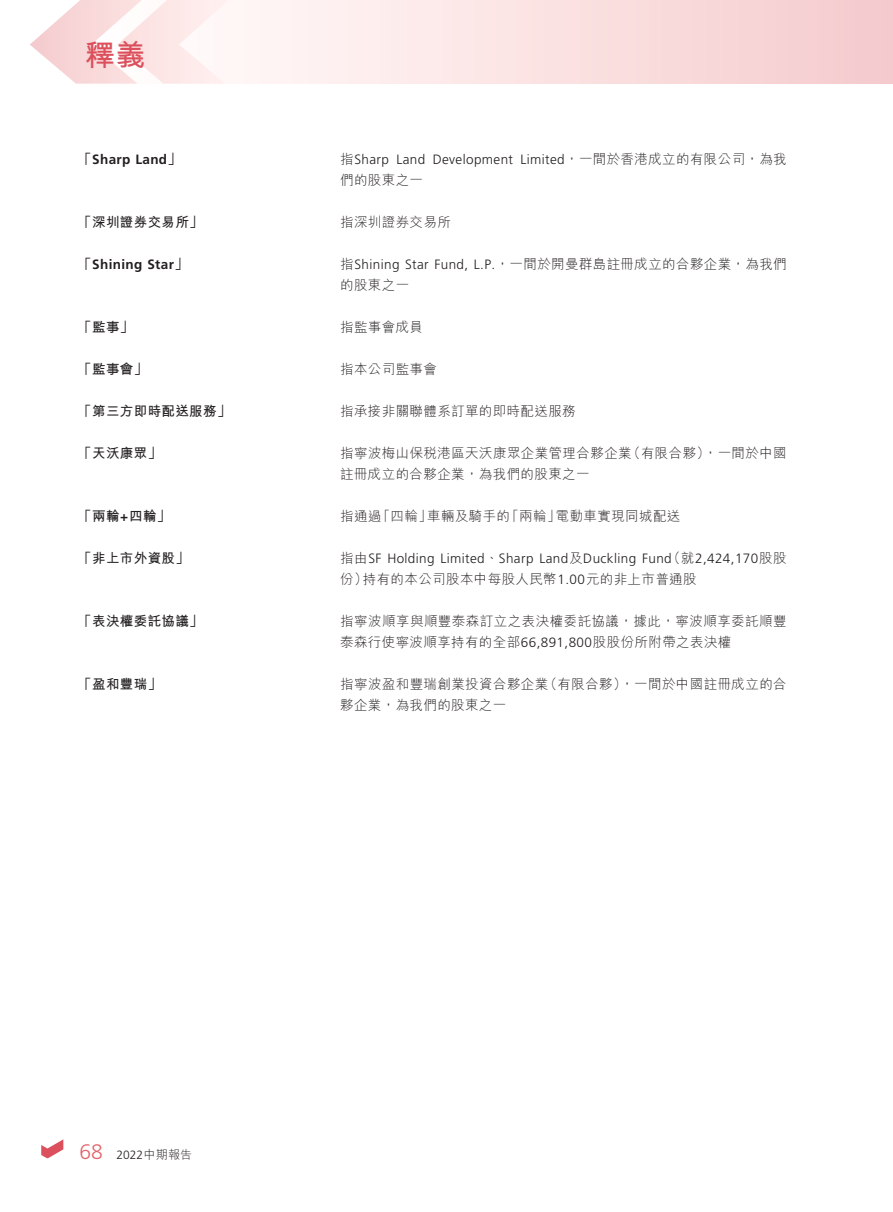
<style>
.page{position:relative;width:893px;height:1212px;background:#fff}
.page>*{position:absolute;margin:0;border:0;box-sizing:border-box;transform-origin:0 0}
.t1{font:700 30px "M Hei HK";color:#db505c}
.t2{font:300 13.5px/21px "M Hei HK";letter-spacing:.03em;color:#231f20}
.t3{font:300 13.5px "Frutiger LT Std";letter-spacing:.03em;color:#231f20}
.t4{font:700 13.5px "M Hei HK";letter-spacing:.03em;color:#231f20}
.t5{font:700 13.5px "Frutiger LT Std";letter-spacing:.03em;color:#231f20}
.t6{font:300 12px "Frutiger LT Std";color:#231f20}
.s1{font-family:"M Hei HK"}
.s2{font-family:"Frutiger LT Std"}
.s3{font-size:21px;color:#e2646b}
</style>
<div class="page">
<svg style="left:261px;top:0;width:632px;height:84px"></svg>
<svg style="left:30px;top:0;width:198px;height:84px"></svg>
<svg style="left:41px;top:1139px;width:22px;height:19px"></svg>
<h1 class="t1" style="left:85px;top:33px;width:62px">釋義</h1>
<p class="t5" style="left:78px;top:151px;width:104px"><span class="s1">「</span>Sharp Land<span class="s1">」</span></p>
<p class="t3" style="left:340px;top:152px;width:448px"><span class="s1">指</span>Sharp Land Development Limited<span class="s1">，一間於香港成立的有限公司，為我</span></p>
<p class="t2" style="left:340px;top:169px;width:84px">們的股東之一</p>
<p class="t4" style="left:78px;top:212px;width:126px">「深圳證券交易所」</p>
<p class="t2" style="left:340px;top:211px;width:112px">指深圳證券交易所</p>
<p class="t5" style="left:78px;top:256px;width:111px"><span class="s1">「</span>Shining Star<span class="s1">」</span></p>
<p class="t2" style="left:340px;top:253px;width:448px">指<span class="s2">Shining Star Fund, L.P.</span>，一間於開曼群島註冊成立的合夥企業，為我們的股東之一</p>
<p class="t4" style="left:78px;top:317px;width:57px">「監事」</p>
<p class="t2" style="left:340px;top:316px;width:84px">指監事會成員</p>
<p class="t4" style="left:78px;top:359px;width:71px">「監事會」</p>
<p class="t2" style="left:340px;top:358px;width:98px">指本公司監事會</p>
<p class="t4" style="left:78px;top:401px;width:154px">「第三方即時配送服務」</p>
<p class="t2" style="left:340px;top:400px;width:237px">指承接非關聯體系訂單的即時配送服務</p>
<p class="t4" style="left:78px;top:443px;width:84px">「天沃康眾」</p>
<p class="t2" style="left:340px;top:442px;width:448px">指寧波梅山保稅港區天沃康眾企業管理合夥企業（有限合夥），一間於中國註冊成立的合夥企業，為我們的股東之一</p>
<p class="t4" style="left:78px;top:506px;width:94px">「兩輪<span class="s2">+</span>四輪」</p>
<p class="t2" style="left:340px;top:505px;width:342px">指通過「四輪」車輛及騎手的「兩輪」電動車實現同城配送</p>
<p class="t4" style="left:78px;top:548px;width:112px">「非上市外資股」</p>
<p class="t3" style="left:340px;top:551px;width:448px"><span class="s1">指由</span>SF Holding Limited<span class="s1">、</span>Sharp Land<span class="s1">及</span>Duckling Fund<span class="s1">（就</span>2,424,170<span class="s1">股股</span></p>
<p class="t2" style="left:340px;top:568px;width:358px">份）持有的本公司股本中每股人民幣<span class="s2">1.00</span>元的非上市普通股</p>
<p class="t4" style="left:78px;top:611px;width:126px">「表決權委託協議」</p>
<p class="t2" style="left:340px;top:610px;width:448px">指寧波順享與順豐泰森訂立之表決權委託協議，據此，寧波順享委託順豐泰森行使寧波順享持有的全部<span class="s2">66,891,800</span>股股份所附帶之表決權</p>
<p class="t4" style="left:78px;top:674px;width:84px">「盈和豐瑞」</p>
<p class="t2" style="left:340px;top:673px;width:448px">指寧波盈和豐瑞創業投資合夥企業（有限合夥），一間於中國註冊成立的合夥企業，為我們的股東之一</p>
<p class="t6" style="left:79px;top:1147px;width:114px"><span class="s3">68</span> 2022<span class="s1">中期報告</span></p>
</div>
